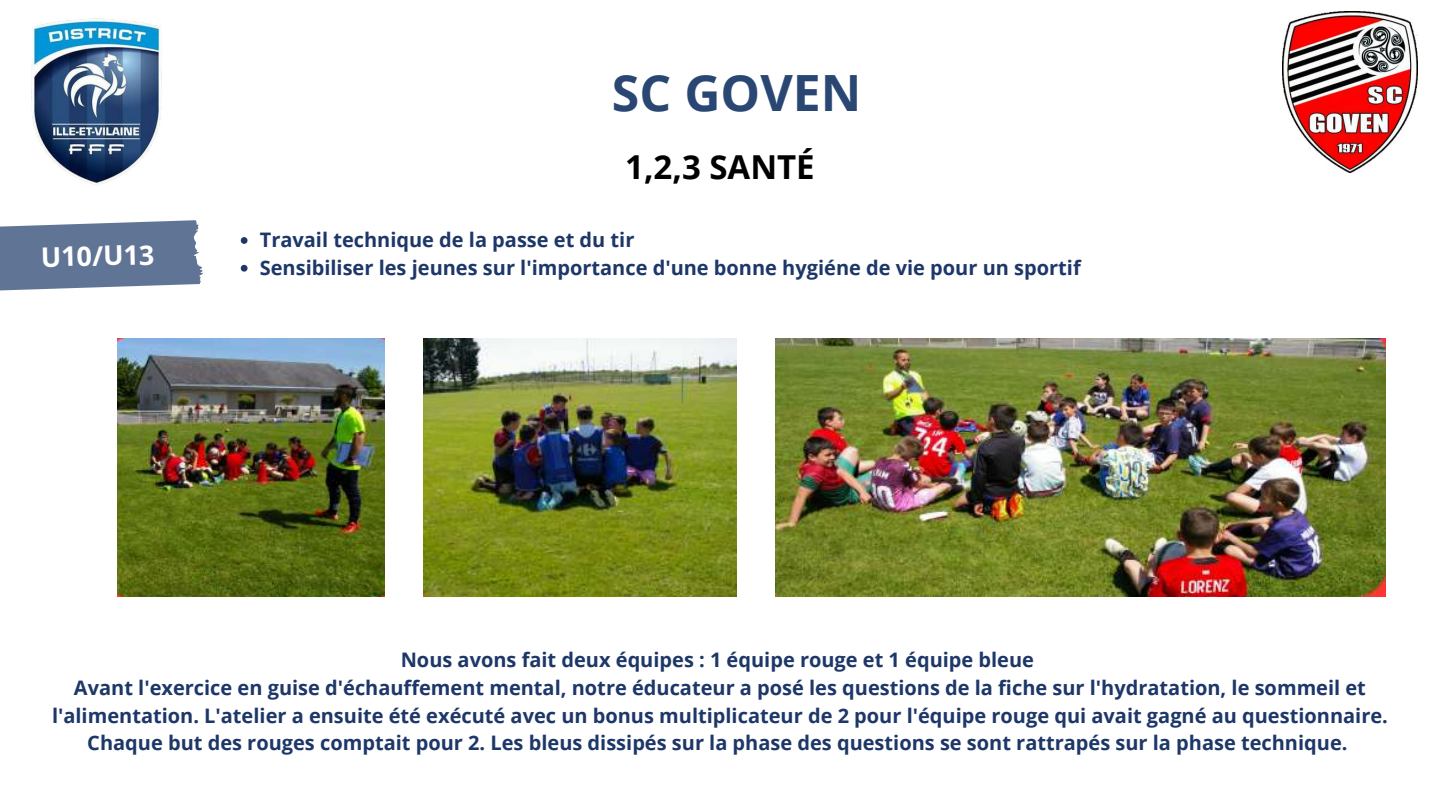
<style>
.page{position:relative;width:1440px;height:810px;background:#fff}
.page>*{position:absolute;margin:0;border:0;box-sizing:border-box;transform-origin:0 0}
.t1{font:700 50px "Open Sans";color:#2a4773}
.t2{font:700 33px "Open Sans";color:#000}
.t3{font:700 27px "Open Sans";color:#fff}
.t4{font:700 20px/27.8px "Open Sans";color:#1d3768;text-align:center}
</style>
<div class="page">
<img style="left:31px;top:18px;width:131px;height:167px">
<img style="left:1282px;top:11px;width:136px;height:161px">
<svg style="left:0;top:220px;width:203px;height:71px;background:#7386a3"></svg>
<img style="left:776px;top:339px;width:609px;height:258px">
<svg style="left:241px;top:237px;width:7px;height:7px"></svg>
<svg style="left:241px;top:265px;width:7px;height:7px"></svg>
<img style="left:423px;top:338px;width:314px;height:258px">
<img style="left:117px;top:339px;width:267px;height:258px">
<h3 class="t3" style="left:41px;top:238px;width:115px;rotate:-1deg">U10/U13</h3>
<h1 class="t1" style="left:612px;top:58px;width:251px">SC GOVEN</h1>
<h2 class="t2" style="left:625px;top:143px;width:191px">1,2,3 SANTÉ</h2>
<p class="t4" style="left:260px;top:225px;width:376px">Travail technique de la passe et du tir</p>
<p class="t4" style="left:260px;top:253px;width:822px">Sensibiliser les jeunes sur l'importance d'une bonne hygiéne de vie pour un sportif</p>
<p class="t4" style="left:52px;top:646px;width:1337px">Nous avons fait deux équipes : 1 équipe rouge et 1 équipe bleue<br>Avant l'exercice en guise d'échauffement mental, notre éducateur a posé les questions de la fiche sur l'hydratation, le sommeil et l'alimentation. L'atelier a ensuite été exécuté avec un bonus multiplicateur de 2 pour l'équipe rouge qui avait gagné au questionnaire.<br>Chaque but des rouges comptait pour 2. Les bleus dissipés sur la phase des questions se sont rattrapés sur la phase technique.</p>
</div>
